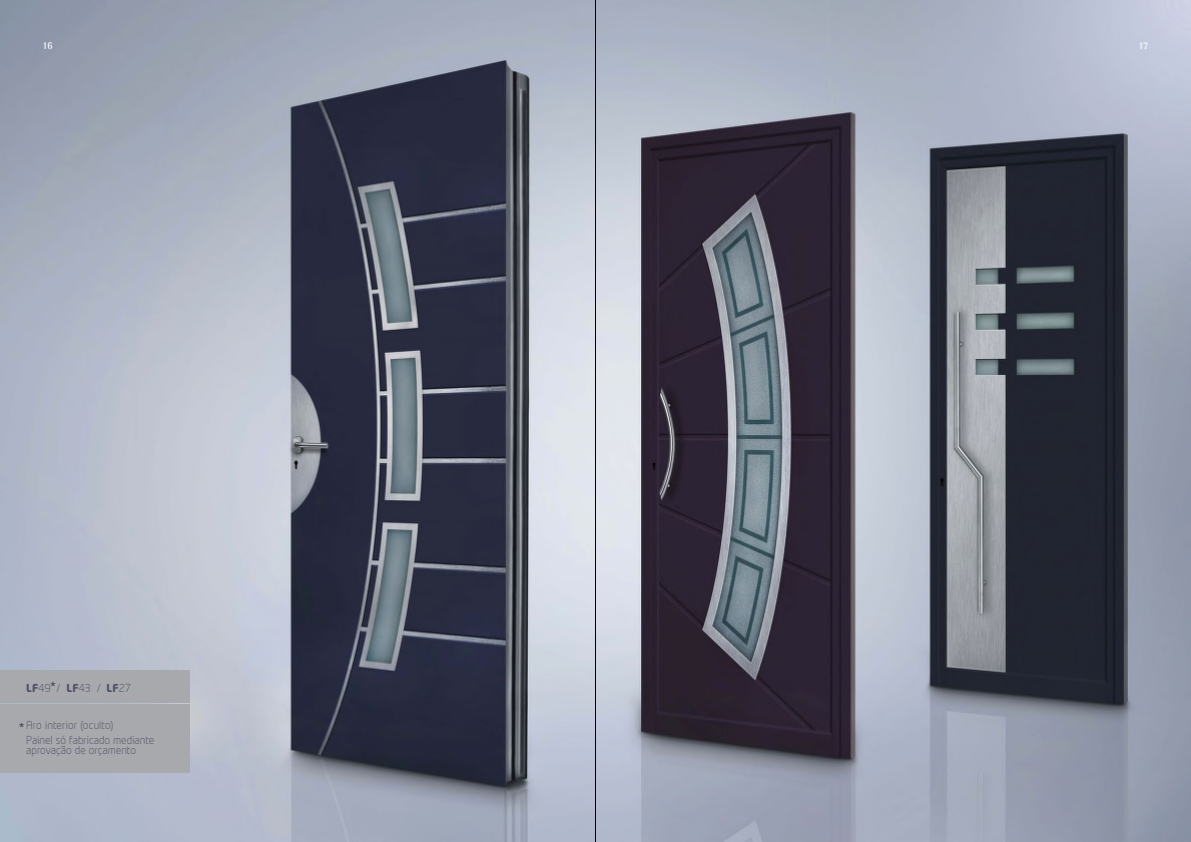
<style>
.page{position:relative;width:1191px;height:842px;background:#fff}
.page>*{position:absolute;margin:0;border:0;box-sizing:border-box;transform-origin:0 0}
.t1{font:300 10.8px/15.5px "Neo Tech Alt";letter-spacing:.005em;color:#504e66}
.t2{font:700 10.8px "Neo Tech Alt";color:#504e66}
.t3{font:10px "Kursivschrift Stehend";color:#fff}
.s1{font-weight:700}
</style>
<div class="page">
<img style="left:0;top:0;width:1191px;height:842px">
<div style="left:0;top:704px;width:189px;height:68px;background:#a7a9ac"></div>
<div style="left:0;top:670px;width:189px;height:33px;background:#a7a9ac"></div>
<hr style="left:595px;top:0;width:1px;height:842px;background:#000">
<p class="t3" style="left:43px;top:40px;width:12px">16</p>
<p class="t3" style="left:1138px;top:40px;width:11px">17</p>
<p class="t2" style="left:50px;top:679px;width:7px">*</p>
<p class="t1" style="left:26px;top:680px;width:106px"><span class="s1">LF</span>49 / <span class="s1">LF</span>43 / <span class="s1">LF</span>27</p>
<p class="t1" style="left:26px;top:717px;width:130px;text-indent:-7px"><span class="s1">*</span> Aro interior (oculto)<br>Painel só fabricado mediante</p>
<p class="t1" style="left:26px;top:743px;width:111px">aprovação de orçamento</p>
</div>
